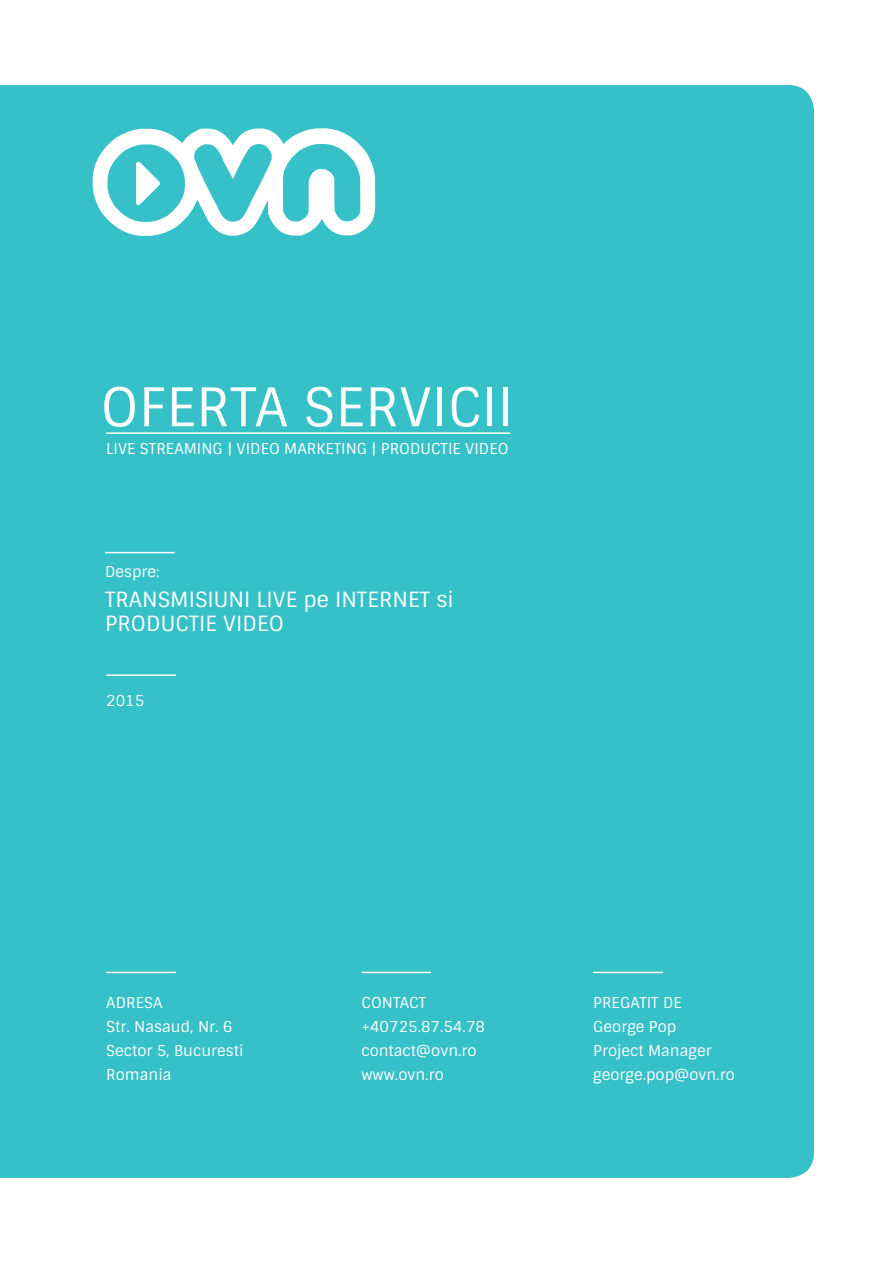
<style>
.page{position:relative;width:893px;height:1263px;background:#fff}
.page>*{position:absolute;margin:0;border:0;box-sizing:border-box;transform-origin:0 0}
.t1{font:53.25px "Sintony";color:#fff}
.t2{font:21px/24px "Sintony";color:#fff}
.t3{font:15px/24px "Sintony";color:#fff}
</style>
<div class="page">
<div style="left:0;top:85px;width:814px;height:1093px;background:#36c0c8"></div>
<hr style="left:106px;top:972px;width:70px;height:1px;background:#fff">
<hr style="left:106px;top:674px;width:70px;height:2px;background:#fff">
<hr style="left:105px;top:552px;width:70px;height:1px;background:#fff">
<hr style="left:106px;top:432px;width:404px;height:2px;background:#fff">
<hr style="left:361px;top:972px;width:70px;height:1px;background:#fff">
<hr style="left:593px;top:972px;width:70px;height:1px;background:#fff">
<svg style="left:93px;top:128px;width:282px;height:108px"></svg>
<h1 class="t1" style="left:100px;top:374px;width:415px">OFERTA SERVICII</h1>
<p class="t3" style="left:106px;top:437px;width:404px">LIVE STREAMING | VIDEO MARKETING | PRODUCTIE VIDEO</p>
<p class="t3" style="left:105px;top:559px;width:56px">Despre:</p>
<h2 class="t2" style="left:105px;top:588px;width:350px">TRANSMISIUNI LIVE pe INTERNET si<br>PRODUCTIE VIDEO</h2>
<p class="t3" style="left:106px;top:689px;width:40px">2015</p>
<p class="t3" style="left:106px;top:991px;width:139px">ADRESA<br>Str. Nasaud, Nr. 6<br>Sector 5, Bucuresti<br>Romania</p>
<p class="t3" style="left:361px;top:991px;width:125px">CONTACT +40725.87.54.78 contact@ovn.ro www.ovn.ro</p>
<p class="t3" style="left:593px;top:991px;width:143px">PREGATIT DE<br>George Pop<br>Project Manager george.pop@ovn.ro</p>
</div>
